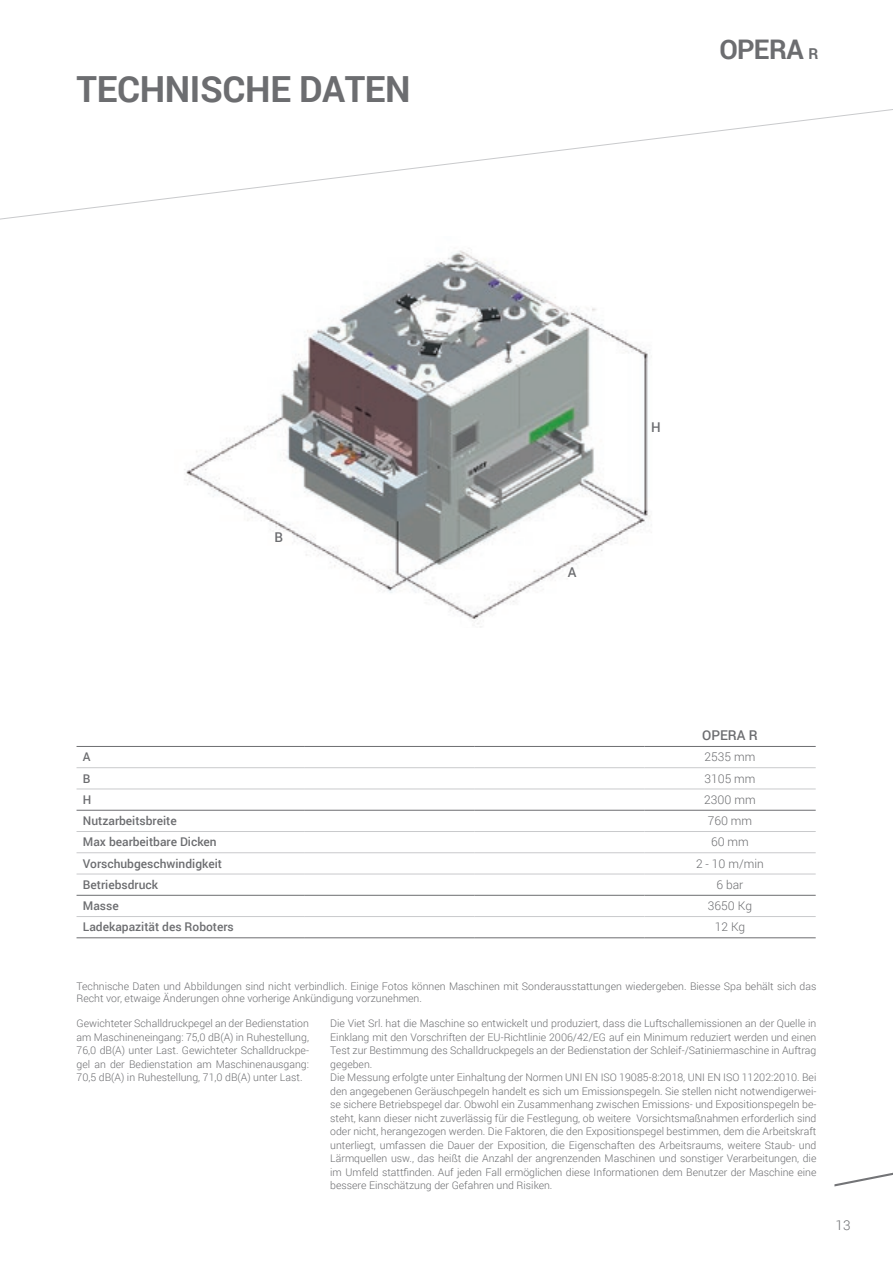
<style>
.page{position:relative;width:893px;height:1263px;background:#fff}
.page>*{position:absolute;margin:0;border:0;box-sizing:border-box;transform-origin:0 0}
._5_TITOLINO_Grigio_2{font:700 36px "Roboto";letter-spacing:-.01em;color:#6c6d70}
.t1{font:700 27px "Roboto";letter-spacing:-.02em;color:#6c6d70}
.t2{font:500 13.5px "Roboto";color:#6c6d70}
.t3{font:300 13.5px "Roboto";color:#6c6d70}
.t4{font:500 12px "Roboto";color:#6c6d70}
.t5{font:300 12px "Roboto";color:#6c6d70}
.t6{font:300 10.5px/13.5px "Roboto";color:#6c6d70;text-align:justify}
.s1{font-size:15px}
</style>
<div class="page">
<svg style="left:834px;top:1172px;width:59px;height:14px"></svg>
<svg style="left:0;top:109px;width:893px;height:111px"></svg>
<img style="left:184px;top:250px;width:466px;height:377px">
<hr style="left:77px;top:767px;width:227px;height:1px;background:#c9cacc">
<hr style="left:304px;top:767px;width:170px;height:1px;background:#c9cacc">
<hr style="left:474px;top:767px;width:170px;height:1px;background:#c9cacc">
<hr style="left:644px;top:767px;width:172px;height:1px;background:#c9cacc">
<hr style="left:77px;top:789px;width:227px;height:1px;background:#c9cacc">
<hr style="left:304px;top:789px;width:170px;height:1px;background:#c9cacc">
<hr style="left:474px;top:789px;width:170px;height:1px;background:#c9cacc">
<hr style="left:644px;top:789px;width:172px;height:1px;background:#c9cacc">
<hr style="left:77px;top:831px;width:227px;height:1px;background:#c9cacc">
<hr style="left:304px;top:831px;width:170px;height:1px;background:#c9cacc">
<hr style="left:474px;top:831px;width:170px;height:1px;background:#c9cacc">
<hr style="left:644px;top:831px;width:172px;height:1px;background:#c9cacc">
<hr style="left:77px;top:852px;width:227px;height:1px;background:#c9cacc">
<hr style="left:304px;top:852px;width:170px;height:1px;background:#c9cacc">
<hr style="left:474px;top:852px;width:170px;height:1px;background:#c9cacc">
<hr style="left:644px;top:852px;width:172px;height:1px;background:#c9cacc">
<hr style="left:77px;top:746px;width:227px;height:1px;background:#6c6d70">
<hr style="left:304px;top:746px;width:170px;height:1px;background:#6c6d70">
<hr style="left:474px;top:746px;width:170px;height:1px;background:#6c6d70">
<hr style="left:644px;top:746px;width:172px;height:1px;background:#6c6d70">
<hr style="left:77px;top:810px;width:227px;height:1px;background:#6c6d70">
<hr style="left:304px;top:810px;width:170px;height:1px;background:#6c6d70">
<hr style="left:474px;top:810px;width:170px;height:1px;background:#6c6d70">
<hr style="left:644px;top:810px;width:172px;height:1px;background:#6c6d70">
<hr style="left:77px;top:895px;width:227px;height:1px;background:#6c6d70">
<hr style="left:304px;top:895px;width:170px;height:1px;background:#6c6d70">
<hr style="left:474px;top:895px;width:170px;height:1px;background:#6c6d70">
<hr style="left:644px;top:895px;width:172px;height:1px;background:#6c6d70">
<hr style="left:77px;top:937px;width:227px;height:1px;background:#6c6d70">
<hr style="left:304px;top:937px;width:170px;height:1px;background:#6c6d70">
<hr style="left:474px;top:937px;width:170px;height:1px;background:#6c6d70">
<hr style="left:644px;top:937px;width:172px;height:1px;background:#6c6d70">
<hr style="left:77px;top:916px;width:227px;height:1px;background:#c9cacc">
<hr style="left:304px;top:916px;width:170px;height:1px;background:#c9cacc">
<hr style="left:474px;top:916px;width:170px;height:1px;background:#c9cacc">
<hr style="left:644px;top:916px;width:172px;height:1px;background:#c9cacc">
<hr style="left:77px;top:874px;width:227px;height:1px;background:#c9cacc">
<hr style="left:304px;top:874px;width:170px;height:1px;background:#c9cacc">
<hr style="left:474px;top:874px;width:170px;height:1px;background:#c9cacc">
<hr style="left:644px;top:874px;width:172px;height:1px;background:#c9cacc">
<p class="_5_TITOLINO_Grigio_2" style="left:77px;top:63px;width:336px">TECHNISCHE DATEN</p>
<p class="t1" style="left:719px;top:30px;width:100px">OPERA <span class="s1">R</span></p>
<p class="t2" style="left:275px;top:528px;width:10px">B</p>
<p class="t2" style="left:568px;top:563px;width:10px">A</p>
<p class="t2" style="left:651px;top:418px;width:11px">H</p>
<p class="t2" style="left:702px;top:726px;width:57px">OPERA R</p>
<p class="t4" style="left:83px;top:749px;width:9px">A</p>
<p class="t5" style="left:705px;top:749px;width:52px">2535 mm</p>
<p class="t4" style="left:83px;top:770px;width:9px">B</p>
<p class="t5" style="left:704px;top:770px;width:53px">3105 mm</p>
<p class="t4" style="left:83px;top:791px;width:10px">H</p>
<p class="t5" style="left:704px;top:791px;width:53px">2300 mm</p>
<p class="t4" style="left:83px;top:812px;width:95px">Nutzarbeitsbreite</p>
<p class="t5" style="left:708px;top:812px;width:46px">760 mm</p>
<p class="t4" style="left:83px;top:834px;width:135px">Max bearbeitbare Dicken</p>
<p class="t5" style="left:711px;top:834px;width:39px">60 mm</p>
<p class="t4" style="left:83px;top:855px;width:141px">Vorschubgeschwindigkeit</p>
<p class="t5" style="left:696px;top:855px;width:69px">2 - 10 m/min</p>
<p class="t4" style="left:83px;top:876px;width:77px">Betriebsdruck</p>
<p class="t5" style="left:717px;top:876px;width:28px">6 bar</p>
<p class="t4" style="left:83px;top:897px;width:37px">Masse</p>
<p class="t5" style="left:708px;top:897px;width:46px">3650 Kg</p>
<p class="t4" style="left:83px;top:919px;width:152px">Ladekapazität des Roboters</p>
<p class="t5" style="left:715px;top:919px;width:32px">12 Kg</p>
<p class="t6" style="left:77px;top:979px;width:741px;line-height:12.6px">Technische Daten und Abbildungen sind nicht verbindlich. Einige Fotos können Maschinen mit Sonderausstattungen wiedergeben. Biesse Spa behält sich das<br>Recht vor, etwaige Änderungen ohne vorherige Ankündigung vorzunehmen.</p>
<p class="t6" style="left:77px;top:1016px;width:234px">Gewichteter Schalldruckpegel an der Bedienstation am Maschineneingang: 75,0 dB(A) in Ruhestellung, 76,0 dB(A) unter Last. Gewichteter Schalldruckpe&shy;gel an der Bedienstation am Maschinenausgang:<br>70,5 dB(A) in Ruhestellung, 71,0 dB(A) unter Last.</p>
<p class="t6" style="left:330px;top:1016px;width:488px">Die Viet Srl. hat die Maschine so entwickelt und produziert, dass die Luftschallemissionen an der Quelle in Einklang mit den Vorschriften der EU-Richtlinie 2006/42/EG auf ein Minimum reduziert werden und einen Test zur Bestimmung des Schalldruckpegels an der Bedienstation der Schleif-/Satiniermaschine in Auftrag gegeben.</p>
<p class="t6" style="left:330px;top:1070px;width:488px">Die Messung erfolgte unter Einhaltung der Normen UNI EN ISO 19085-8:2018, UNI EN ISO 11202:2010. Bei den angegebenen Geräuschpegeln handelt es sich um Emissionspegeln. Sie stellen nicht notwendigerwei&shy;se sichere Betriebspegel dar. Obwohl ein Zusammenhang zwischen Emissions- und Expositionspegeln be&shy;steht, kann dieser nicht zuverlässig für die Festlegung, ob weitere Vorsichtsmaßnahmen erforderlich sind oder nicht, herangezogen werden. Die Faktoren, die den Expositionspegel bestimmen, dem die Arbeitskraft unterliegt, umfassen die Dauer der Exposition, die Eigenschaften des Arbeitsraums, weitere Staub- und Lärmquellen usw., das heißt die Anzahl der angrenzenden Maschinen und sonstiger Verarbeitungen, die im Umfeld stattfinden. Auf jeden Fall ermöglichen diese Informationen dem Benutzer der Maschine eine bessere Einschätzung der Gefahren und Risiken.</p>
<p class="t3" style="left:836px;top:1215px;width:16px">13</p>
</div>
